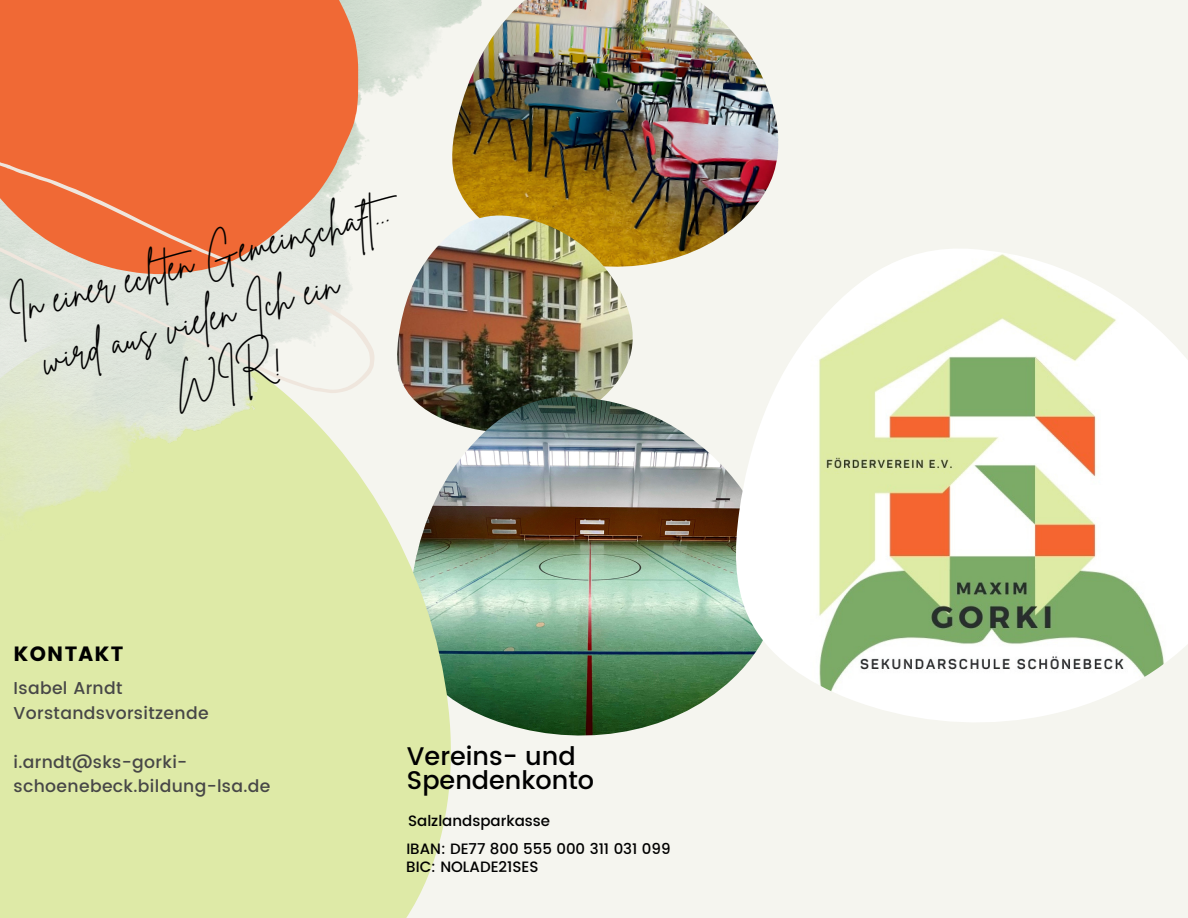
<style>
.page{position:relative;width:1188px;height:918px;background:#f5f5ef}
.page>*{position:absolute;margin:0;border:0;box-sizing:border-box;transform-origin:0 0}
.t1{font:38.85px "Brittany Signature";color:#000}
.t2{font:500 25.5px/24.8px "Poppins";color:#000}
.t3{font:20.7px "Poppins";letter-spacing:.065em;color:#000}
.t4{font:500 17.25px/24.5px "Poppins";letter-spacing:.02em;color:#474747}
.t5{font:500 15px "Poppins";color:#000}
</style>
<div class="page">
<img style="left:516px;top:0;width:263px;height:266px">
<img style="left:516px;top:216px;width:120px;height:180px">
<img style="left:605px;top:400px;width:131px;height:335px">
<img style="left:736px;top:249px;width:452px;height:473px">
<img style="left:0;top:223px;width:605px;height:695px">
<img style="left:0;top:0;width:516px;height:540px">
<div style="left:0;top:0;width:358px;height:131px;background:#f06935"></div>
<svg style="left:0;top:131px;width:389px;height:289px"></svg>
<p class="t1" style="left:2px;top:286px;width:394px;rotate:-15deg">In einer echten Gemeinschaft...</p>
<p class="t1" style="left:36px;top:337px;width:307px;rotate:-15deg">wird aus vielen Ich ein</p>
<p class="t1" style="left:167px;top:361px;width:114px;rotate:-15deg">WIR!</p>
<p class="t3" style="left:14px;top:642px;width:111px">KONTAKT</p>
<p class="t4" style="left:14px;top:676px;width:110px">Isabel Arndt</p>
<p class="t4" style="left:14px;top:700px;width:197px">Vorstandsvorsitzende</p>
<p class="t4" style="left:14px;top:749px;width:258px">i.arndt@sks-gorki&shy;schoenebeck.bildung-lsa.de</p>
<p class="t2" style="left:407px;top:743px;width:189px">Vereins- und<br>Spendenkonto</p>
<p class="t5" style="left:408px;top:812px;width:144px">Salzlandsparkasse</p>
<p class="t5" style="left:406px;top:859px;width:134px">BIC: NOLADE21SES</p>
<p class="t5" style="left:406px;top:840px;width:266px">IBAN: DE77 800 555 000 311 031 099</p>
</div>
